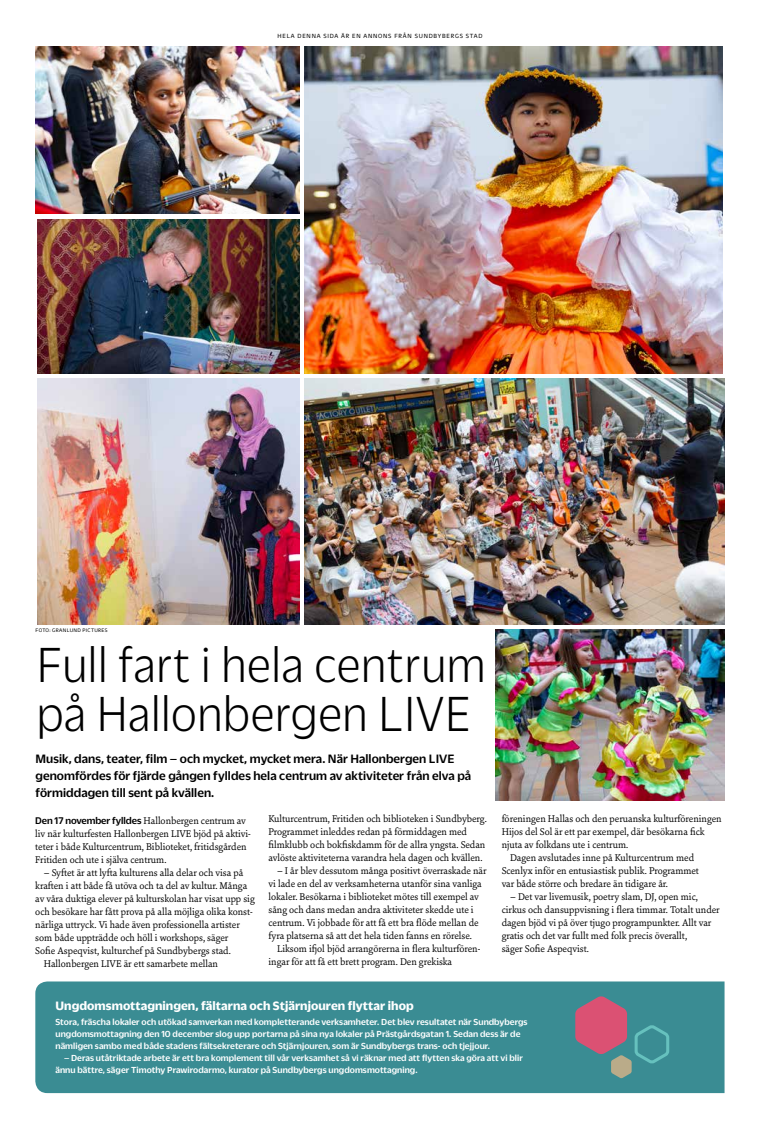
<style>
.page{position:relative;width:760px;height:1129px;background:#fff}
.page>*{position:absolute;margin:0;border:0;box-sizing:border-box;transform-origin:0 0}
.t1{font:300 53.4px/48.5px "Duplicate Sans";letter-spacing:.025em;color:#000;scale:.92 1}
.t2{font:500 13.2px/16.9px "Duplicate Sans";letter-spacing:.005em;color:#000}
.t3{font:700 13.2px "Duplicate Sans";letter-spacing:.005em;color:#fff}
.t4{font:10.5px/13px "Sina Nova";letter-spacing:-.005em;color:#000}
.t5{font:500 9.5px/12px "Duplicate Sans";letter-spacing:.005em;color:#fff}
.t6{font:6.5px "Duplicate Sans";letter-spacing:.12em;color:#000}
.t7{font:5.5px "Duplicate Sans";letter-spacing:.06em;color:#000}
.s1{font-family:"Duplicate Sans";font-weight:500}
</style>
<div class="page">
<div style="left:35px;top:981px;width:689px;height:111px;background:#3a8c93"></div>
<img style="left:495px;top:629px;width:229px;height:171px">
<img style="left:305px;top:47px;width:418px;height:326px">
<img style="left:37px;top:379px;width:262px;height:245px">
<img style="left:35px;top:47px;width:264px;height:166px">
<img style="left:305px;top:379px;width:419px;height:245px">
<img style="left:37px;top:220px;width:262px;height:153px">
<svg style="left:575px;top:995px;width:96px;height:83px;background:#707e8a"></svg>
<p class="t6" style="left:277px;top:32px;width:206px">HELA DENNA SIDA ÄR EN ANNONS FRÅN SUNDBYBERGS STAD</p>
<p class="t7" style="left:35px;top:626px;width:74px">FOTO: GRANLUND PICTURES</p>
<h1 class="t1" style="left:37px;top:637px;width:489px">Full fart i hela centrum på Hallonbergen LIVE</h1>
<p class="t2" style="left:36px;top:749px;width:437px">Musik, dans, teater, film – och mycket, mycket mera. När Hallonbergen LIVE genomfördes för fjärde gången fylldes hela centrum av aktiviteter från elva på förmiddagen till sent på kvällen.</p>
<p class="t4" style="left:35px;top:813px;width:217px"><span class="s1">Den 17 november fylldes</span> Hallonbergen centrum av liv när kulturfesten Hallonbergen LIVE bjöd på aktivi&shy;teter i både Kulturcentrum, Biblioteket, fritidsgården Fritiden och ute i själva centrum.</p>
<p class="t4" style="left:44px;top:865px;width:201px">– Syftet är att lyfta kulturens alla delar och visa på</p>
<p class="t4" style="left:35px;top:878px;width:213px">kraften i att både få utöva och ta del av kultur. Många</p>
<p class="t4" style="left:35px;top:891px;width:221px">av våra duktiga elever på kulturskolan har visat upp sig</p>
<p class="t4" style="left:35px;top:904px;width:219px">och besökare har fått prova på alla möjliga olika konst-</p>
<p class="t4" style="left:35px;top:917px;width:206px">närliga uttryck. Vi hade även professionella artister</p>
<p class="t4" style="left:35px;top:930px;width:195px">som både uppträdde och höll i workshops, säger</p>
<p class="t4" style="left:35px;top:943px;width:197px">Sofie Aspeqvist, kulturchef på Sundbybergs stad.</p>
<p class="t4" style="left:44px;top:956px;width:176px">Hallonbergen LIVE är ett samarbete mellan</p>
<p class="t4" style="left:268px;top:812px;width:220px">Kulturcentrum, Fritiden och biblioteken i Sundbyberg.<br>Programmet inleddes redan på förmiddagen med filmklubb och bokfiskdamm för de allra yngsta. Sedan avlöste aktiviteterna varandra hela dagen och kvällen.</p>
<p class="t4" style="left:268px;top:864px;width:220px;text-indent:9px">– I år blev dessutom många positivt överraskade när vi lade en del av verksamheterna utanför sina vanliga lokaler. Besökarna i biblioteket mötes till exempel av sång och dans medan andra aktiviteter skedde ute i centrum. Vi jobbade för att få ett bra flöde mellan de fyra platserna så att det hela tiden fanns en rörelse.</p>
<p class="t4" style="left:268px;top:942px;width:213px;text-indent:9px">Liksom ifjol bjöd arrangörerna in flera kulturfören&shy;ingar för att få ett brett program. Den grekiska</p>
<p class="t4" style="left:501px;top:812px;width:222px">föreningen Hallas och den peruanska kulturföreningen</p>
<p class="t4" style="left:501px;top:825px;width:204px">Hijos del Sol är ett par exempel, där besökarna fick</p>
<p class="t4" style="left:501px;top:838px;width:128px">njuta av folkdans ute i centrum.</p>
<p class="t4" style="left:510px;top:851px;width:185px">Dagen avslutades inne på Kulturcentrum med</p>
<p class="t4" style="left:501px;top:864px;width:199px">Scenlyx inför en entusiastisk publik. Programmet</p>
<p class="t4" style="left:501px;top:877px;width:168px">var både större och bredare än tidigare år.</p>
<p class="t4" style="left:501px;top:890px;width:220px;text-indent:9px">– Det var livemusik, poetry slam, DJ, open mic, cirkus och dansuppvisning i flera timmar. Totalt under dagen bjöd vi på över tjugo programpunkter. Allt var gratis och det var fullt med folk precis överallt,<br>säger Sofie Aspeqvist.</p>
<p class="t3" style="left:55px;top:996px;width:360px">Ungdomsmottagningen, fältarna och Stjärnjouren flyttar ihop</p>
<p class="t5" style="left:55px;top:1014px;width:473px">Stora, fräscha lokaler och utökad samverkan med kompletterande verksamheter. Det blev resultatet när Sundbybergs ungdomsmottagning den 10 december slog upp portarna på sina nya lokaler på Prästgårdsgatan 1. Sedan dess är de nämligen sambo med både stadens fältsekreterare och Stjärnjouren, som är Sundbybergs trans- och tjejjour.</p>
<p class="t5" style="left:55px;top:1050px;width:469px;text-indent:9px">– Deras utåtriktade arbete är ett bra komplement till vår verksamhet så vi räknar med att flytten ska göra att vi blir ännu bättre, säger Timothy Prawirodarmo, kurator på Sundbybergs ungdomsmottagning.</p>
</div>
